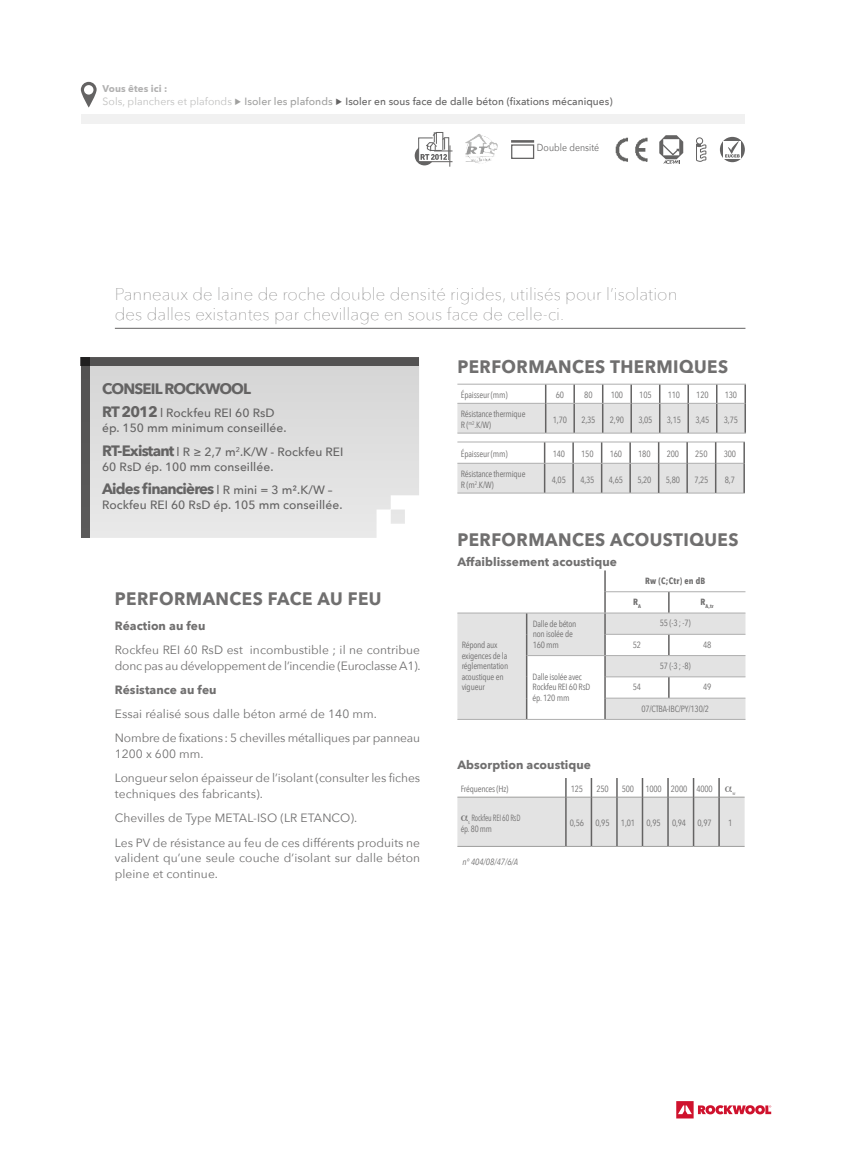
<style>
.page{position:relative;width:851px;height:1149px;background:#fff}
.page>*{position:absolute;margin:0;border:0;box-sizing:border-box;transform-origin:0 0}
.t1{font:700 18px "Avenir Next";letter-spacing:.025em;color:#706f6f;scale:.95 1}
.t2{font:200 17.1px/19.4px "Avenir Next";letter-spacing:.005em;color:#706f6f}
.t3{font:700 15px "Avenir Next";letter-spacing:-.055em;color:#646363}
.t4{font:12px/24.3px "Avenir Next";letter-spacing:.005em;color:#706f6f}
.t5{font:500 12px/15px "Avenir Next";letter-spacing:.005em;color:#646363}
.t6{font:12px/15.8px "Avenir Next";letter-spacing:-.015em;color:#706f6f}
.t7{font:700 12px "Avenir Next";letter-spacing:.005em;color:#706f6f}
.t8{font:500 10.5px "Avenir Next";letter-spacing:.005em;color:#646363}
.t9{font:10.2px "Avenir Next";letter-spacing:.005em;color:#646363;scale:.86 1}
.t10{font:700 9.75px "Avenir Next";letter-spacing:.005em;color:#646363}
.t11{font:9px/10.5px "Avenir Next Condensed";letter-spacing:-.02em;color:#706f6f}
.t12{font:9px/10.5px "Avenir Next Condensed";letter-spacing:-.02em;color:#706f6f;scale:.85 1}
.t13{font:italic 9px "Avenir Next Condensed";color:#706f6f}
.t14{font:700 9px "Avenir Next Condensed";letter-spacing:.025em;color:#706f6f}
.t15{font:700 5.25px "Avenir Next Condensed";color:#706f6f}
.t16{font:5.25px "Avenir Next Condensed";color:#706f6f}
.s1{font-weight:400;color:#bfbfbe}
.s2{color:#a0a09f}
.s3{font-weight:700;font-size:15px}
.s4{font-weight:500;font-size:12px}
</style>
<div class="page">
<div style="left:81px;top:114px;width:663px;height:9px;background:#f1f1f1"></div>
<svg style="left:676px;top:1101px;width:95px;height:17px"></svg>
<svg style="left:89px;top:366px;width:330px;height:171px;fill:#dfdfdf"></svg>
<div style="left:81px;top:357px;width:338px;height:9px;background:#535252"></div>
<div style="left:81px;top:357px;width:8px;height:180px;background:#575656"></div>
<img style="left:465px;top:134px;width:32px;height:30px">
<svg style="left:414px;top:132px;width:38px;height:34px"></svg>
<hr style="left:115px;top:328px;width:630px;height:1px;background:#646363">
<svg style="left:457px;top:570px;width:288px;height:149px"></svg>
<hr style="left:605px;top:591px;width:63px;height:1px;background:#aeaeae">
<hr style="left:668px;top:591px;width:77px;height:1px;background:#aeaeae">
<hr style="left:457px;top:612px;width:69px;height:1px;background:#aeaeae">
<hr style="left:526px;top:612px;width:79px;height:1px;background:#aeaeae">
<hr style="left:605px;top:612px;width:63px;height:1px;background:#aeaeae">
<hr style="left:668px;top:612px;width:77px;height:1px;background:#aeaeae">
<hr style="left:605px;top:634px;width:63px;height:1px;background:#aeaeae">
<hr style="left:668px;top:634px;width:77px;height:1px;background:#aeaeae">
<hr style="left:527px;top:655px;width:78px;height:1px;background:#aeaeae">
<hr style="left:605px;top:655px;width:63px;height:1px;background:#aeaeae">
<hr style="left:668px;top:655px;width:77px;height:1px;background:#aeaeae">
<hr style="left:605px;top:676px;width:63px;height:1px;background:#aeaeae">
<hr style="left:668px;top:676px;width:77px;height:1px;background:#aeaeae">
<hr style="left:605px;top:697px;width:63px;height:1px;background:#aeaeae">
<hr style="left:668px;top:697px;width:77px;height:1px;background:#aeaeae">
<hr style="left:457px;top:719px;width:69px;height:1px;background:#aeaeae">
<hr style="left:526px;top:719px;width:79px;height:1px;background:#aeaeae">
<hr style="left:605px;top:719px;width:63px;height:1px;background:#aeaeae">
<hr style="left:668px;top:719px;width:77px;height:1px;background:#aeaeae">
<svg style="left:457px;top:384px;width:288px;height:49px"></svg>
<svg style="left:457px;top:441px;width:287px;height:52px"></svg>
<svg style="left:81px;top:82px;width:16px;height:25px"></svg>
<svg style="left:696px;top:138px;width:10px;height:23px"></svg>
<div style="left:696px;top:137px;width:6px;height:7px;border:1px solid #646363;border-radius:50%"></div>
<svg style="left:659px;top:135px;width:24px;height:29px"></svg>
<svg style="left:719px;top:137px;width:25px;height:25px"></svg>
<div style="left:723px;top:141px;width:18px;height:17px;background:#fff"></div>
<svg style="left:725px;top:140px;width:14px;height:17px"></svg>
<img style="left:615px;top:138px;width:33px;height:23px">
<hr style="left:511px;top:140px;width:23px;height:3px;background:#646363">
<div style="left:511px;top:144px;width:23px;height:15px;border:1px solid #646363"></div>
<svg style="left:457px;top:778px;width:287px;height:68px"></svg>
<p class="t10" style="left:103px;top:80px;width:66px">Vous êtes ici :</p>
<p class="t8" style="left:103px;top:92px;width:511px"><span class="s1">Sols, planchers et plafonds</span> <span class="s2">Isoler les plafonds</span> Isoler en sous face de dalle béton (fixations mécaniques)</p>
<p class="t9" style="left:537px;top:138px;width:74px">Double densité</p>
<h2 class="t2" style="left:115px;top:283px;width:564px">Panneaux de laine de roche double densité rigides, utilisés pour l’isolation des dalles existantes par chevillage en sous face de celle-ci.</h2>
<h1 class="t1" style="left:457px;top:351px;width:286px">PERFORMANCES THERMIQUES</h1>
<h3 class="t3" style="left:102px;top:375px;width:150px">CONSEIL ROCKWOOL</h3>
<h3 class="t5" style="left:102px;top:405px;width:186px"><span class="s3">RT 2012</span> l Rockfeu REI 60 RsD ép. 150 mm minimum conseillée.</h3>
<h3 class="t5" style="left:102px;top:443px;width:243px"><span class="s3">RT-Existant</span> l R ≥ 2,7 m<sup>2</sup>.K/W - Rockfeu REI<br>60 RsD ép. 100 mm conseillée.</h3>
<h3 class="t3" style="left:102px;top:476px;width:232px">Aides financières <span class="s4">l R mini = 3 m².K/W –</span></h3>
<h3 class="t5" style="left:102px;top:497px;width:242px">Rockfeu REI 60 RsD ép. 105 mm conseillée.</h3>
<h1 class="t1" style="left:115px;top:583px;width:282px">PERFORMANCES FACE AU FEU</h1>
<h3 class="t7" style="left:115px;top:614px;width:92px">Réaction au feu</h3>
<h3 class="t6" style="left:115px;top:641px;width:307px">Rockfeu REI 60 RsD est incombustible ; il ne contribue donc pas au développement de l’incendie (Euroclasse A1).</h3>
<h3 class="t7" style="left:115px;top:679px;width:103px">Résistance au feu</h3>
<h3 class="t4" style="left:115px;top:701px;width:307px">Essai réalisé sous dalle béton armé de 140 mm.<br>Nombre de fixations: 5 chevilles métalliques par panneau</h3>
<h3 class="t4" style="left:115px;top:741px;width:307px">1200 x 600 mm.<br>Longueur selon épaisseur de l’isolant (consulter les fiches</h3>
<h3 class="t4" style="left:115px;top:781px;width:307px">techniques des fabricants).<br>Chevilles de Type METAL-ISO (LR ETANCO).<br>Les PV de résistance au feu de ces différents produits ne</h3>
<h3 class="t4" style="left:115px;top:849px;width:306px;line-height:15.8px">valident qu’une seule couche d’isolant sur dalle béton pleine et continue.</h3>
<p class="t11" style="left:460px;top:389px;width:48px">Épaisseur (mm)</p>
<p class="t11" style="left:555px;top:389px;width:10px">60</p>
<p class="t11" style="left:584px;top:389px;width:10px">80</p>
<p class="t11" style="left:610px;top:389px;width:14px">100</p>
<p class="t11" style="left:639px;top:389px;width:14px">105</p>
<p class="t11" style="left:667px;top:389px;width:14px">110</p>
<p class="t11" style="left:696px;top:389px;width:14px">120</p>
<p class="t11" style="left:724px;top:389px;width:14px">130</p>
<p class="t11" style="left:460px;top:408px;width:66px">Résistance thermique<br>R (<sup>m2</sup>.K/W)</p>
<p class="t11" style="left:553px;top:414px;width:16px">1,70</p>
<p class="t11" style="left:581px;top:414px;width:16px">2,35</p>
<p class="t11" style="left:609px;top:414px;width:16px">2,90</p>
<p class="t11" style="left:638px;top:414px;width:16px">3,05</p>
<p class="t11" style="left:666px;top:414px;width:16px">3,15</p>
<p class="t11" style="left:695px;top:414px;width:16px">3,45</p>
<p class="t11" style="left:723px;top:414px;width:16px">3,75</p>
<p class="t11" style="left:460px;top:448px;width:48px">Épaisseur (mm)</p>
<p class="t11" style="left:552px;top:448px;width:14px">140</p>
<p class="t11" style="left:581px;top:448px;width:14px">150</p>
<p class="t11" style="left:609px;top:448px;width:14px">160</p>
<p class="t11" style="left:638px;top:448px;width:14px">180</p>
<p class="t11" style="left:666px;top:448px;width:14px">200</p>
<p class="t11" style="left:695px;top:448px;width:14px">250</p>
<p class="t11" style="left:723px;top:448px;width:14px">300</p>
<p class="t11" style="left:460px;top:468px;width:66px">Résistance thermique<br>R (m<sup>2</sup>.K/W)</p>
<p class="t11" style="left:551px;top:473px;width:16px">4,05</p>
<p class="t11" style="left:580px;top:473px;width:16px">4,35</p>
<p class="t11" style="left:608px;top:473px;width:16px">4,65</p>
<p class="t11" style="left:637px;top:473px;width:16px">5,20</p>
<p class="t11" style="left:665px;top:473px;width:16px">5,80</p>
<p class="t11" style="left:694px;top:473px;width:16px">7,25</p>
<p class="t11" style="left:724px;top:473px;width:12px">8,7</p>
<h1 class="t1" style="left:457px;top:523px;width:297px">PERFORMANCES ACOUSTIQUES</h1>
<h3 class="t7" style="left:457px;top:551px;width:161px">Affaiblissement acoustique</h3>
<p class="t14" style="left:645px;top:575px;width:62px">Rw (C;Ctr) en dB</p>
<p class="t14" style="left:633px;top:596px;width:9px">R<sub>A</sub></p>
<p class="t15" style="left:700px;top:603px;width:15px"><sup>R</sup>A,tr</p>
<p class="t11" style="left:461px;top:639px;width:48px">Répond aux exigences de la réglementation acoustique en vigueur</p>
<p class="t11" style="left:532px;top:617px;width:45px">Dalle de béton non isolée de<br>160 mm</p>
<p class="t11" style="left:659px;top:617px;width:32px">55 (-3 ; -7)</p>
<p class="t11" style="left:632px;top:638px;width:10px">52</p>
<p class="t11" style="left:703px;top:638px;width:10px">48</p>
<p class="t11" style="left:659px;top:660px;width:32px">57 (-3 ; -8)</p>
<p class="t11" style="left:532px;top:670px;width:59px">Dalle isolée avec<br>Rockfeu REI 60 RsD ép. 120 mm</p>
<p class="t11" style="left:632px;top:681px;width:10px">54</p>
<p class="t11" style="left:703px;top:681px;width:10px">49</p>
<p class="t11" style="left:641px;top:702px;width:69px">07/CTBA-IBC/PY/130/2</p>
<h3 class="t7" style="left:457px;top:754px;width:135px">Absorption acoustique</h3>
<p class="t11" style="left:460px;top:783px;width:49px">Fréquences (Hz)</p>
<p class="t11" style="left:570px;top:783px;width:14px">125</p>
<p class="t11" style="left:596px;top:783px;width:14px">250</p>
<p class="t11" style="left:621px;top:783px;width:92px">500 1000 2000 4000</p>
<p class="t16" style="left:732px;top:788px;width:5px">w</p>
<p class="t12" style="left:460px;top:812px;width:72px;text-indent:7px"><sub>s</sub> Rockfeu REI 60 RsD ép. 80 mm</p>
<p class="t11" style="left:570px;top:817px;width:16px">0,56</p>
<p class="t11" style="left:595px;top:817px;width:16px">0,95</p>
<p class="t11" style="left:621px;top:817px;width:16px">1,01</p>
<p class="t11" style="left:646px;top:817px;width:16px">0,95</p>
<p class="t11" style="left:672px;top:817px;width:16px">0,94</p>
<p class="t11" style="left:697px;top:817px;width:16px">0,97</p>
<p class="t11" style="left:728px;top:817px;width:6px">1</p>
<p class="t13" style="left:462px;top:855px;width:57px">n° 404/08/47/6/A</p>
</div>
